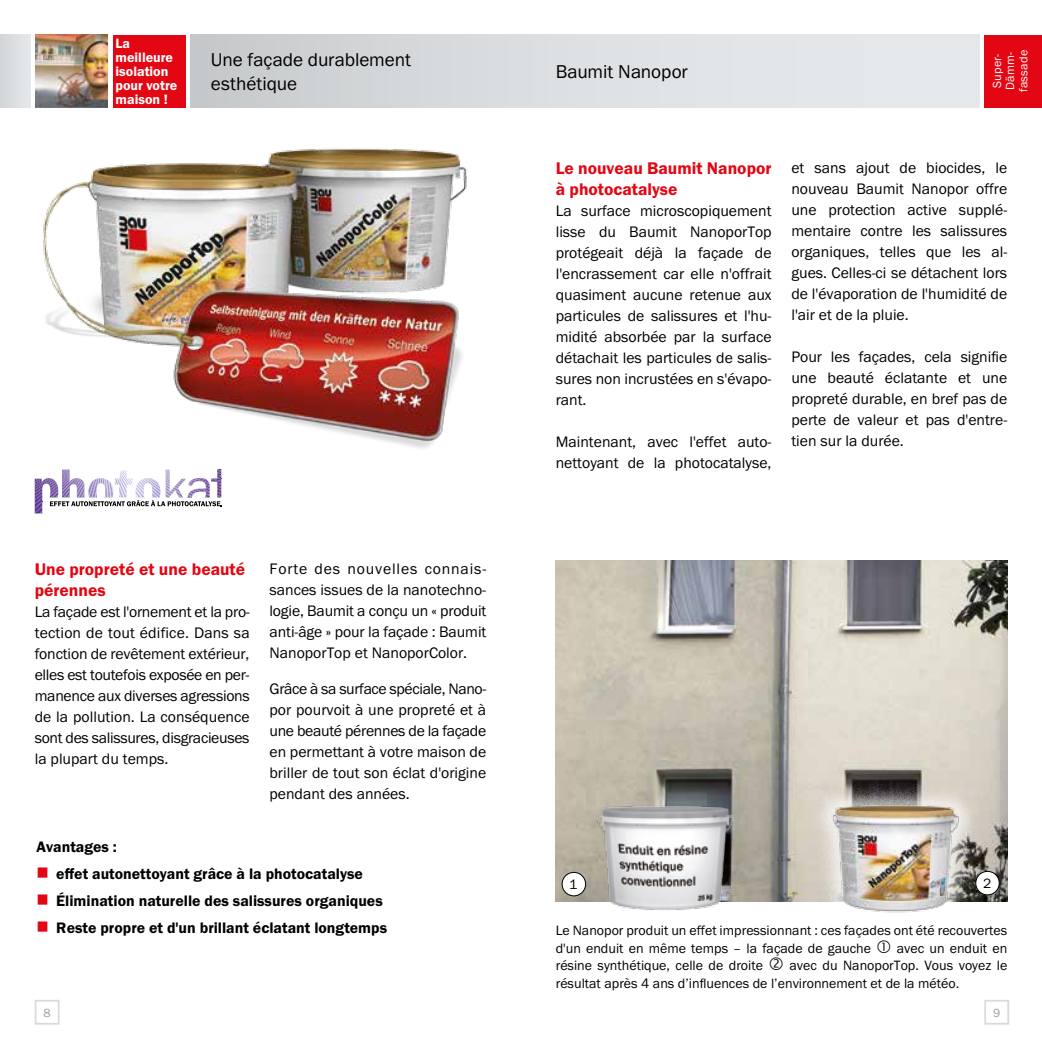
<style>
.page{position:relative;width:1042px;height:1042px;background:#fff}
.page>*{position:absolute;margin:0;border:0;box-sizing:border-box;transform-origin:0 0}
.t1{font:19.25px/24.5px "BM Franklin Gothic URW Boo";letter-spacing:-.005em;color:#000}
.t2{font:17.5px/21px "BM Franklin Gothic URW Dem";color:#e30613}
.t3{font:15.75px/21px "BM Franklin Gothic URW Boo";color:#000;text-align:justify}
.t4{font:15.75px "BM Franklin Gothic URW Dem";color:#000}
.t5{font:14px/17.5px "BM Franklin Gothic URW Boo";color:#000}
.t6{font:14px/14px "BM Franklin Gothic URW Dem";color:#fff}
.t7{font:12.25px/13.1px "BM Franklin Gothic URW Boo";letter-spacing:.015em;color:#fff;text-align:center}
.t8{font:12.25px "BM Franklin Gothic URW Boo";color:#9d9d9c}
.s1{color:#e30613}
</style>
<div class="page">
<img style="left:556px;top:561px;width:451px;height:340px">
<div style="left:976px;top:871px;width:23px;height:24px;background:#fff;border-radius:50%"></div>
<div style="left:975px;top:871px;width:24px;height:24px;border:1px solid #000;border-radius:50%"></div>
<div style="left:562px;top:872px;width:23px;height:24px;background:#fff;border-radius:50%"></div>
<div style="left:562px;top:872px;width:24px;height:24px;border:1px solid #000;border-radius:50%"></div>
<div style="left:809px;top:781px;width:173px;height:153px;background:#fff;opacity:.75"></div>
<img style="left:809px;top:769px;width:169px;height:165px">
<img style="left:591px;top:781px;width:147px;height:129px">
<img style="left:43px;top:148px;width:424px;height:301px">
<svg style="left:35px;top:469px;width:187px;height:44px"></svg>
<img style="left:35px;top:35px;width:73px;height:72px">
<div style="left:0;top:35px;width:31px;height:72px;background:#dce0e2"></div>
<div style="left:113px;top:35px;width:73px;height:72px;background:#e30613"></div>
<div style="left:35px;top:1000px;width:25px;height:24px;border:2px solid #dadada"></div>
<div style="left:190px;top:35px;width:790px;height:72px;background:linear-gradient(to right,#cbcecf,#eaeef0)"></div>
<div style="left:984px;top:35px;width:58px;height:72px;background:#e30613"></div>
<div style="left:984px;top:1000px;width:25px;height:24px;border:2px solid #dadada"></div>
<p class="t6" style="left:116px;top:37px;width:63px">La meilleure isolation pour votre maison !</p>
<p class="t1" style="left:211px;top:48px;width:202px">Une façade durablement esthétique</p>
<p class="t2" style="left:35px;top:559px;width:212px">Une propreté et une beauté pérennes</p>
<p class="t3" style="left:35px;top:601px;width:217px">La façade est l'ornement et la pro&shy;tection de tout édifice. Dans sa fonction de revêtement extérieur, elles est toutefois exposée en per&shy;manence aux diverses agressions de la pollution. La conséquence sont des salissures, disgracieuses la plupart du temps.</p>
<p class="t3" style="left:269px;top:558px;width:218px">Forte des nouvelles connais&shy;sances issues de la nanotechno&shy;logie, Baumit a conçu un « produit anti-âge » pour la façade : Baumit NanoporTop et NanoporColor.</p>
<p class="t3" style="left:269px;top:678px;width:218px">Grâce à sa surface spéciale, Nano&shy;por pourvoit à une propreté et à une beauté pérennes de la façade en permettant à votre maison de briller de tout son éclat d'origine pendant des années.</p>
<p class="t4" style="left:36px;top:836px;width:82px">Avantages :</p>
<p class="t4" style="left:36px;top:864px;width:328px"><span class="s1">■</span> effet autonettoyant grâce à la photocatalyse</p>
<p class="t4" style="left:36px;top:891px;width:348px"><span class="s1">■</span> Élimination naturelle des salissures organiques</p>
<p class="t4" style="left:36px;top:918px;width:352px"><span class="s1">■</span> Reste propre et d'un brillant éclatant longtemps</p>
<p class="t8" style="left:44px;top:1005px;width:9px">8</p>
<p class="t1" style="left:556px;top:60px;width:134px">Baumit Nanopor</p>
<p class="t7" style="left:990px;top:92px;width:44px;rotate:-90deg">Super-<br>Dämm&shy;fassade</p>
<p class="t2" style="left:556px;top:158px;width:217px">Le nouveau Baumit Nanopor à photocatalyse</p>
<p class="t3" style="left:556px;top:201px;width:217px">La surface microscopiquement lisse du Baumit NanoporTop protégeait déjà la façade de l'encrassement car elle n'offrait quasiment aucune retenue aux particules de salissures et l'hu&shy;midité absorbée par la surface détachait les particules de salis&shy;sures non incrustées en s'évapo&shy;rant.</p>
<p class="t3" style="left:556px;top:432px;width:217px">Maintenant, avec l'effet auto&shy;nettoyant de la photocatalyse,</p>
<p class="t3" style="left:791px;top:157px;width:217px">et sans ajout de biocides, le nouveau Baumit Nanopor offre une protection active supplé&shy;mentaire contre les salissures organiques, telles que les al&shy;gues. Celles-ci se détachent lors de l'évaporation de l'humidité de l'air et de la pluie.</p>
<p class="t3" style="left:791px;top:346px;width:217px">Pour les façades, cela signifie une beauté éclatante et une propreté durable, en bref pas de perte de valeur et pas d'entre&shy;tien sur la durée.</p>
<p class="t5" style="left:569px;top:875px;width:10px">1</p>
<p class="t5" style="left:983px;top:875px;width:10px">2</p>
<p class="t5" style="left:556px;top:922px;width:453px">Le Nanopor produit un effet impressionnant : ces façades ont été recouvertes d'un enduit en même temps – la façade de gauche</p>
<p class="t5" style="left:897px;top:939px;width:112px">avec un enduit en</p>
<p class="t5" style="left:556px;top:957px;width:209px">résine synthétique, celle de droite</p>
<p class="t5" style="left:556px;top:957px;width:453px;text-indent:234px">avec du NanoporTop. Vous voyez le résultat après 4 ans d’influences de l’environnement et de la météo.</p>
<p class="t8" style="left:993px;top:1005px;width:9px">9</p>
</div>
